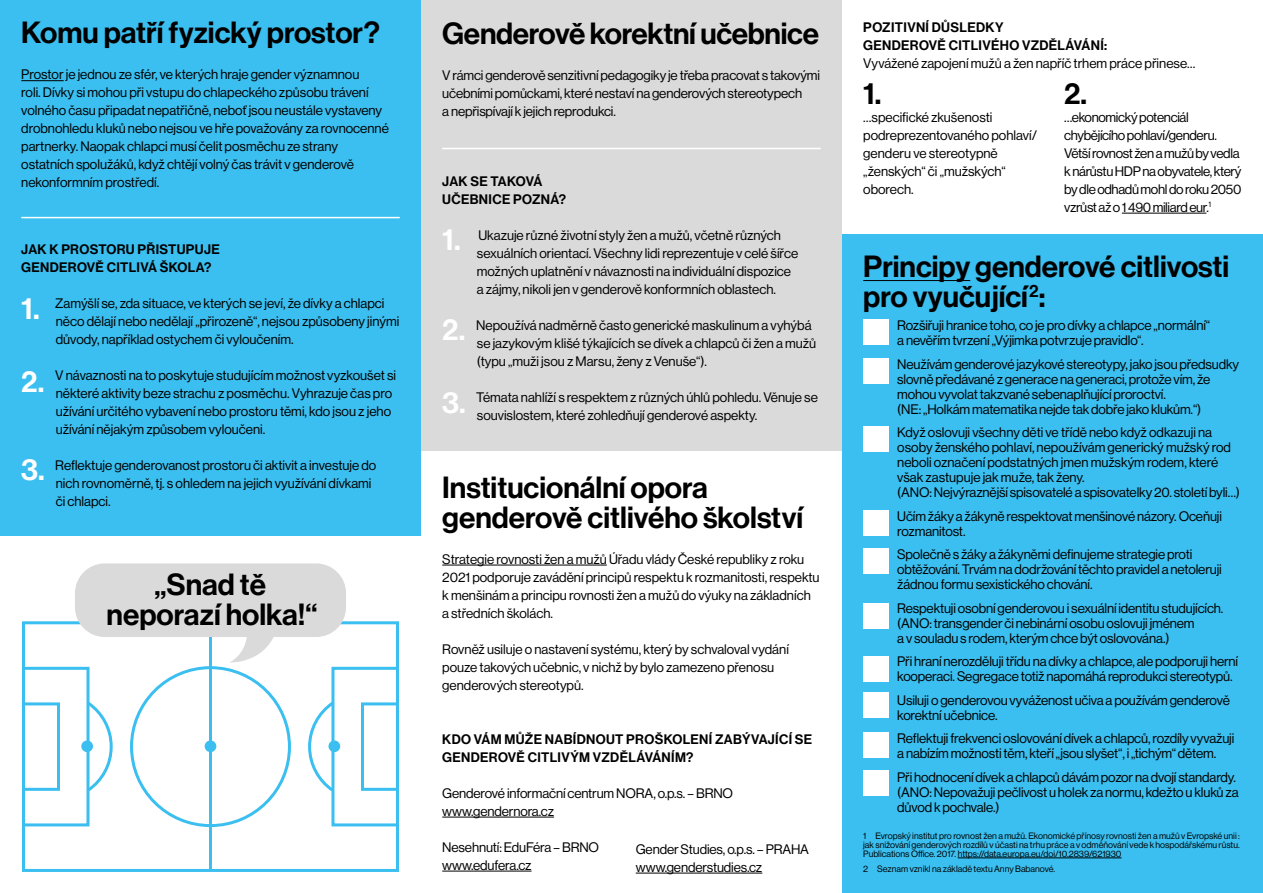
<style>
.page{position:relative;width:1263px;height:893px;background:#fff}
.page>*{position:absolute;margin:0;border:0;box-sizing:border-box;transform-origin:0 0}
.t1{font:30px/30px "N Haas Grotesk DS Pro 65 Md";color:#000}
.t2{font:30px "N Haas Grotesk DS Pro 65 Md";color:#fff}
.t3{font:13.5px/18px "Neue Haas Display";letter-spacing:-.01em;color:#000}
.t4{font:13.5px/18px "N Haas Grotesk DS Pro 65 Md";letter-spacing:.025em;color:#000}
.t5{font:9px/9px "Neue Haas Display";color:#000;text-align:justify}
</style>
<div class="page">
<div style="left:421px;top:0;width:421px;height:451px;background:#dadada"></div>
<div style="left:0;top:0;width:421px;height:536px;background:#3abff0"></div>
<hr style="left:21px;top:217px;width:379px;height:1px;background:#fff">
<hr style="left:442px;top:148px;width:379px;height:1px;background:#fff">
<hr style="left:442px;top:565px;width:165px;height:1px;background:#000">
<hr style="left:442px;top:817px;width:112px;height:1px;background:#000">
<hr style="left:442px;top:871px;width:89px;height:1px;background:#000">
<hr style="left:21px;top:80px;width:43px;height:1px;background:#000">
<div style="left:22px;top:621px;width:377px;height:251px;border:3px solid #3abff0"></div>
<div style="left:22px;top:667px;width:68px;height:159px;border:3px solid #3abff0"></div>
<div style="left:331px;top:667px;width:68px;height:159px;border:3px solid #3abff0"></div>
<div style="left:361px;top:702px;width:38px;height:89px;border:3px solid #3abff0"></div>
<div style="left:22px;top:702px;width:38px;height:89px;border:3px solid #3abff0"></div>
<hr style="left:209px;top:623px;width:3px;height:247px;background:#3abff0">
<div style="left:130px;top:666px;width:161px;height:161px;border:3px solid #3abff0;border-radius:50%"></div>
<svg style="left:84px;top:699px;width:29px;height:95px"></svg>
<svg style="left:308px;top:699px;width:29px;height:95px"></svg>
<div style="left:75px;top:563px;width:271px;height:74px;background:#dadada;border-radius:30px"></div>
<svg style="left:230px;top:637px;width:44px;height:26px"></svg>
<div style="left:205px;top:740px;width:11px;height:12px;background:#3abff0;border-radius:50%"></div>
<div style="left:81px;top:740px;width:12px;height:12px;background:#3abff0;border-radius:50%"></div>
<div style="left:328px;top:740px;width:12px;height:12px;background:#3abff0;border-radius:50%"></div>
<hr style="left:636px;top:873px;width:126px;height:1px;background:#000">
<div style="left:842px;top:235px;width:421px;height:658px;background:#3abff0"></div>
<hr style="left:863px;top:280px;width:107px;height:1px;background:#000">
<hr style="left:1122px;top:213px;width:84px;height:1px;background:#000">
<div style="left:863px;top:320px;width:25px;height:25px;background:#fff"></div>
<div style="left:863px;top:358px;width:25px;height:25px;background:#fff"></div>
<div style="left:863px;top:510px;width:25px;height:25px;background:#fff"></div>
<div style="left:863px;top:548px;width:25px;height:26px;background:#fff"></div>
<div style="left:863px;top:603px;width:25px;height:25px;background:#fff"></div>
<div style="left:863px;top:656px;width:25px;height:25px;background:#fff"></div>
<div style="left:863px;top:693px;width:25px;height:25px;background:#fff"></div>
<div style="left:863px;top:732px;width:25px;height:25px;background:#fff"></div>
<div style="left:863px;top:770px;width:25px;height:26px;background:#fff"></div>
<div style="left:863px;top:426px;width:25px;height:25px;background:#fff"></div>
<hr style="left:958px;top:858px;width:163px;height:1px;background:#000">
<h1 class="t1" style="left:21px;top:18px;width:360px">Komu patří fyzický prostor?</h1>
<p class="t3" style="left:21px;top:66px;width:369px">Prostor je jednou ze sfér, ve kterých hraje gender významnou<br>roli. Dívky si mohou při vstupu do chlapeckého způsobu trávení volného času připadat nepatřičně, neboť jsou neustále vystaveny drobnohledu kluků nebo nejsou ve hře považovány za rovnocenné partnerky. Naopak chlapci musí čelit posměchu ze strany ostatních spolužáků, když chtějí volný čas trávit v genderově nekonformním prostředí.</p>
<p class="t4" style="left:21px;top:240px;width:200px">JAK K PROSTORU PŘISTUPUJE<br>GENDEROVĚ CITLIVÁ ŠKOLA?</p>
<p class="t3" style="left:55px;top:294px;width:346px">Zamýšlí se, zda situace, ve kterých se jeví, že dívky a chlapci něco dělají nebo nedělají „přirozeně“, nejsou způsobeny jinými důvody, například ostychem či vyloučením.</p>
<p class="t3" style="left:55px;top:366px;width:342px">V návaznosti na to poskytuje studujícím možnost vyzkoušet si některé aktivity beze strachu z posměchu. Vyhrazuje čas pro užívání určitého vybavení nebo prostoru těmi, kdo jsou z jeho užívání nějakým způsobem vyloučeni.</p>
<p class="t3" style="left:55px;top:456px;width:323px">Reflektuje genderovanost prostoru či aktivit a investuje do nich rovnoměrně, tj. s ohledem na jejich využívání dívkami či chlapci.</p>
<h1 class="t2" style="left:21px;top:291px;width:20px">1.</h1>
<h1 class="t2" style="left:21px;top:364px;width:24px">2.</h1>
<h1 class="t2" style="left:21px;top:452px;width:25px">3.</h1>
<h1 class="t1" style="left:107px;top:570px;width:212px;text-align:center">„Snad tě neporazí holka!“</h1>
<h1 class="t1" style="left:442px;top:19px;width:378px">Genderově korektní učebnice</h1>
<p class="t3" style="left:442px;top:67px;width:379px">Vrámci genderově senzitivní pedagogiky je třeba pracovat s takovými učebními pomůckami, které nestaví na genderových stereotypech<br>a nepřispívají k jejich reprodukci.</p>
<p class="t4" style="left:442px;top:172px;width:125px">JAK SE TAKOVÁ<br>UČEBNICE POZNÁ?</p>
<p class="t3" style="left:477px;top:226px;width:323px">Ukazuje různé životní styly žen a mužů, včetně různých sexuálních orientací. Všechny lidi reprezentuje v celé šířce možných uplatnění v návaznosti na individuální dispozice a zájmy, nikoli jen v genderově konformních oblastech.</p>
<p class="t3" style="left:476px;top:316px;width:341px">Nepoužívá nadměrně často generické maskulinum a vyhýbá se jazykovým klišé týkajících se dívek a chlapců či žen a mužů (typu „muži jsou z Marsu, ženy z Venuše“).</p>
<p class="t3" style="left:476px;top:388px;width:343px">Témata nahlíží s respektem z různých úhlů pohledu. Věnuje se souvislostem, které zohledňují genderové aspekty.</p>
<h1 class="t2" style="left:442px;top:223px;width:20px">1.</h1>
<h1 class="t2" style="left:442px;top:312px;width:24px">2.</h1>
<h1 class="t2" style="left:442px;top:385px;width:25px">3.</h1>
<h1 class="t1" style="left:442px;top:473px;width:362px">Institucionální opora genderově citlivého školství</h1>
<p class="t3" style="left:442px;top:550px;width:379px">Strategie rovnosti žen a mužů Úřadu vlády České republiky z roku 2021 podporuje zavádění principů respektu k rozmanitosti, respektu k menšinám a principu rovnosti žen a mužů do výuky na základních a středních školách.</p>
<p class="t3" style="left:442px;top:640px;width:348px">Rovněž usiluje o nastavení systému, který by schvaloval vydání pouze takových učebnic, v nichž by bylo zamezeno přenosu genderových stereotypů.</p>
<p class="t4" style="left:442px;top:730px;width:371px">KDO VÁM MŮŽE NABÍDNOUT PROŠKOLENÍ ZABÝVAJÍCÍ SE<br>GENDEROVĚ CITLIVÝM VZDĚLÁVÁNÍM?</p>
<p class="t3" style="left:442px;top:784px;width:292px">Genderové informační centrum NORA, o.p.s. – BRNO www.gendernora.cz</p>
<p class="t3" style="left:442px;top:838px;width:158px">Nesehnutí: EduFéra – BRNO www.edufera.cz</p>
<p class="t3" style="left:636px;top:840px;width:175px">Gender Studies, o.p.s. – PRAHA www.genderstudies.cz</p>
<p class="t4" style="left:863px;top:18px;width:245px">POZITIVNÍ DŮSLEDKY<br>GENDEROVĚ CITLIVÉHO VZDĚLÁVÁNÍ:</p>
<p class="t3" style="left:863px;top:54px;width:334px">Vyvážené zapojení mužů a žen napříč trhem práce přinese…</p>
<h1 class="t1" style="left:863px;top:79px;width:19px">1.</h1>
<p class="t3" style="left:863px;top:108px;width:175px">…specifické zkušenosti podreprezentovaného pohlaví/ genderu ve stereotypně „ženských“ či „mužských“ oborech.</p>
<h1 class="t1" style="left:1064px;top:79px;width:24px">2.</h1>
<p class="t3" style="left:1064px;top:108px;width:179px">…ekonomický potenciál chybějícího pohlaví/genderu.<br>Větší rovnost žen amužů by vedla knárůstu HDP na obyvatele, který by dle odhadů mohl do roku 2050 vzrůst až o1 490 miliard eur.<sup>1</sup></p>
<h1 class="t1" style="left:863px;top:252px;width:367px">Principy genderové citlivosti pro vyučující<sup>2</sup>:</h1>
<p class="t3" style="left:897px;top:318px;width:314px;line-height:15px">Rozšiřuji hranice toho, co je pro dívky a chlapce „normální“ a nevěřím tvrzení „Výjimka potvrzuje pravidlo“.</p>
<p class="t3" style="left:897px;top:356px;width:343px;line-height:15px">Neužívám genderové jazykové stereotypy, jako jsou předsudky slovně předávané z generace na generaci, protože vím, že mohou vyvolat takzvané sebenaplňující proroctví.<br>(NE: „Holkám matematika nejde tak dobře jako klukům.“)</p>
<p class="t3" style="left:897px;top:425px;width:344px;line-height:15px">Když oslovuji všechny děti ve třídě nebo když odkazuji na osoby ženského pohlaví, nepoužívám generický mužský rod neboli označení podstatných jmen mužským rodem, které však zastupuje jak muže, tak ženy.<br>(ANO: Nejvýraznější spisovatelé a spisovatelky 20. století byli…)</p>
<p class="t3" style="left:897px;top:508px;width:326px;line-height:15px">Učím žáky a žákyně respektovat menšinové názory. Oceňuji rozmanitost.</p>
<p class="t3" style="left:897px;top:547px;width:326px;line-height:15px">Společně s žáky a žákyněmi definujeme strategie proti obtěžování. Trvám na dodržování těchto pravidel a netoleruji žádnou formu sexistického chování.</p>
<p class="t3" style="left:897px;top:600px;width:328px;line-height:15px">Respektuji osobní genderovou i sexuální identitu studujících. (ANO: transgender či nebinární osobu oslovuji jménem<br>a v souladu s rodem, kterým chce být oslovována.)</p>
<p class="t3" style="left:897px;top:654px;width:342px;line-height:15px">Při hraní nerozděluji třídu na dívky a chlapce, ale podporuji herní kooperaci. Segregace totiž napomáhá reprodukci stereotypů.</p>
<p class="t3" style="left:897px;top:692px;width:334px;line-height:15px">Usiluji o genderovou vyváženost učiva a používám genderově korektní učebnice.</p>
<p class="t3" style="left:897px;top:731px;width:338px;line-height:15px">Reflektuji frekvenci oslovování dívek a chlapců, rozdíly vyvažuji a nabízím možnosti těm, kteří „jsou slyšet“, i„tichým“ dětem.</p>
<p class="t3" style="left:897px;top:769px;width:343px;line-height:15px">Při hodnocení dívek a chlapců dávám pozor na dvojí standardy. (ANO: Nepovažuji pečlivost u holek za normu, kdežto u kluků za důvod k pochvale.)</p>
<p class="t5" style="left:863px;top:831px;width:378px">1 Evropský institut pro rovnost žen a mužů. Ekonomické přínosy rovnosti žen a mužů v Evropské unii : jak snižování genderových rozdílů v účasti na trhu práce a v odměňování vede k hospodářskému růstu.<br>Publications Office. 2017. https://data.europa.eu/doi/10.2839/621930</p>
<p class="t5" style="left:863px;top:864px;width:193px">2 Seznam vznikl na základě textu Anny Babanové.</p>
</div>
